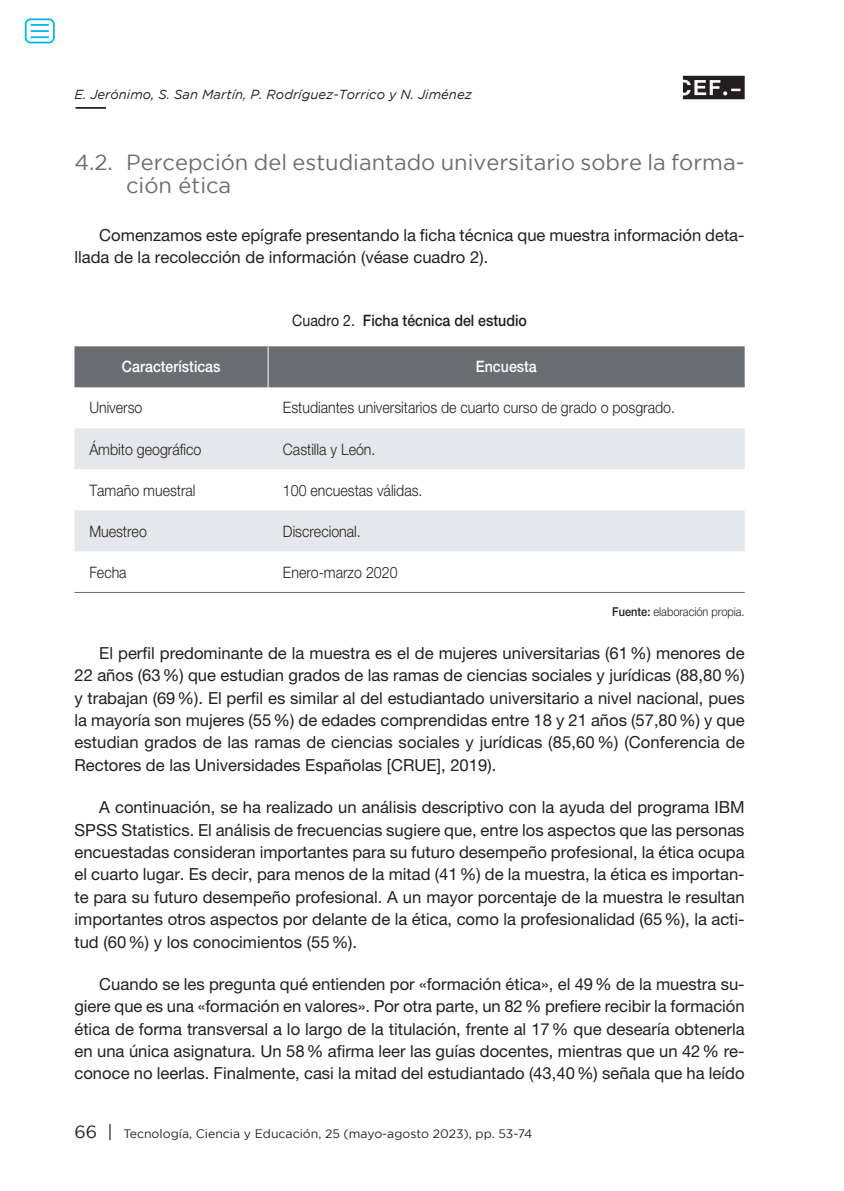
<style>
.page{position:relative;width:844px;height:1191px;background:#fff}
.page>*{position:absolute;margin:0;border:0;box-sizing:border-box;transform-origin:0 0}
.epígrafe_1_1_rtye{font:21.88px/23.6px "Gotham";color:#6c6d70}
.texto_normal{font:16.62px/22.4px "Helvetica Neue LT Std";color:#231f20;text-align:justify}
.texto_normal__espaci{font:16.62px/22.4px "Helvetica Neue LT Std";color:#231f20;text-align:justify}
.Tablas_y_gráficos{font:300 15.75px "Helvetica Neue LT Std";color:#231f20;scale:.9 1}
.Tablas_título{font:500 15.75px "Helvetica Neue LT Std";color:#231f20;scale:.9 1}
.Cabeceras_tablas_y_g{font:500 15.75px "Helvetica Neue LT Std";color:#fff;scale:.9 1}
.t1{font:italic 13.12px "Gotham";color:#231f20}
.t2{font:12.25px "Gotham";color:#231f20}
.Fuente_tablas_y_graf{font:300 12.25px "Helvetica Neue LT Std";color:#231f20;scale:.9 1}
.s1{font-weight:400}
.s2{font-weight:500}
.s3{font-size:17.5px}
</style>
<div class="page">
<svg style="left:682px;top:76px;width:62px;height:23px"></svg>
<hr style="left:76px;top:107px;width:30px;height:2px;background:#231f20">
<div style="left:74px;top:346px;width:670px;height:41px;background:#6c6d70"></div>
<svg style="left:74px;top:428px;width:670px;height:123px;fill:#e6e7e9"></svg>
<hr style="left:267px;top:346px;width:1px;height:41px;background:#fff">
<hr style="left:74px;top:592px;width:194px;height:1px;background:#6c6d70">
<hr style="left:268px;top:592px;width:476px;height:1px;background:#6c6d70">
<div style="left:25px;top:18px;width:30px;height:25px;border:2px solid #00b6de;border-radius:5px"></div>
<svg style="left:31px;top:24px;width:18px;height:14px"></svg>
<p class="t1" style="left:74px;top:87px;width:399px">E. Jerónimo, S. San Martín, P. Rodríguez-Torrico y N. Jiménez</p>
<p class="epígrafe_1_1_rtye" style="left:126px;top:150px;width:620px;text-indent:-52px">4.2. Percepción del estudiantado universitario sobre la forma&shy;ción ética</p>
<p class="texto_normal" style="left:74px;top:223px;width:671px;text-indent:25px">Comenzamos este epígrafe presentando la ficha técnica que muestra información deta&shy;llada de la recolección de información (véase cuadro 2).</p>
<p class="Tablas_título" style="left:292px;top:311px;width:262px"><span class="s1">Cuadro 2.</span> Ficha técnica del estudio</p>
<p class="Cabeceras_tablas_y_g" style="left:122px;top:357px;width:111px">Características</p>
<p class="Cabeceras_tablas_y_g" style="left:476px;top:357px;width:69px">Encuesta</p>
<p class="Tablas_y_gráficos" style="left:89px;top:398px;width:60px">Universo</p>
<p class="Tablas_y_gráficos" style="left:283px;top:398px;width:437px">Estudiantes universitarios de cuarto curso de grado o posgrado.</p>
<p class="Tablas_y_gráficos" style="left:89px;top:439px;width:126px">Ámbito geográfico</p>
<p class="Tablas_y_gráficos" style="left:283px;top:439px;width:104px">Castilla y León.</p>
<p class="Tablas_y_gráficos" style="left:89px;top:480px;width:119px">Tamaño muestral</p>
<p class="Tablas_y_gráficos" style="left:283px;top:480px;width:156px">100 encuestas válidas.</p>
<p class="Tablas_y_gráficos" style="left:89px;top:521px;width:65px">Muestreo</p>
<p class="Tablas_y_gráficos" style="left:283px;top:521px;width:88px">Discrecional.</p>
<p class="Tablas_y_gráficos" style="left:89px;top:562px;width:43px">Fecha</p>
<p class="Tablas_y_gráficos" style="left:283px;top:562px;width:129px">Enero-marzo 2020</p>
<p class="Fuente_tablas_y_graf" style="left:612px;top:604px;width:149px"><span class="s2">Fuente:</span> elaboración propia.</p>
<p class="texto_normal__espaci" style="left:74px;top:641px;width:671px;text-indent:25px">El perfil predominante de la muestra es el de mujeres universitarias (61%) menores de 22 años (63%) que estudian grados de las ramas de ciencias sociales y jurídicas (88,80%) y trabajan (69%). El perfil es similar al del estudiantado universitario a nivel nacional, pues la mayoría son mujeres (55%) de edades comprendidas entre 18 y 21 años (57,80%) y que estudian grados de las ramas de ciencias sociales y jurídicas (85,60%) (Conferencia de Rectores de las Universidades Españolas [CRUE], 2019).</p>
<p class="texto_normal" style="left:74px;top:795px;width:671px;text-indent:25px">A continuación, se ha realizado un análisis descriptivo con la ayuda del programa IBM SPSS Statistics. El análisis de frecuencias sugiere que, entre los aspectos que las personas encuestadas consideran importantes para su futuro desempeño profesional, la ética ocupa el cuarto lugar. Es decir, para menos de la mitad (41%) de la muestra, la ética es importan&shy;te para su futuro desempeño profesional. A un mayor porcentaje de la muestra le resultan importantes otros aspectos por delante de la ética, como la profesionalidad (65%), la acti&shy;tud (60%) y los conocimientos (55%).</p>
<p class="texto_normal" style="left:74px;top:972px;width:671px;text-indent:25px">Cuando se les pregunta qué entienden por «formación ética», el 49% de la muestra su&shy;giere que es una «formación en valores». Por otra parte, un 82% prefiere recibir la formación ética de forma transversal a lo largo de la titulación, frente al 17% que desearía obtenerla en una única asignatura. Un 58% afirma leer las guías docentes, mientras que un 42% re&shy;conoce no leerlas. Finalmente, casi la mitad del estudiantado (43,40%) señala que ha leído</p>
<p class="t2" style="left:74px;top:1127px;width:459px"><span class="s3">66 |</span> Tecnología, Ciencia y Educación, 25 (mayo-agosto 2023), pp. 53-74</p>
</div>
